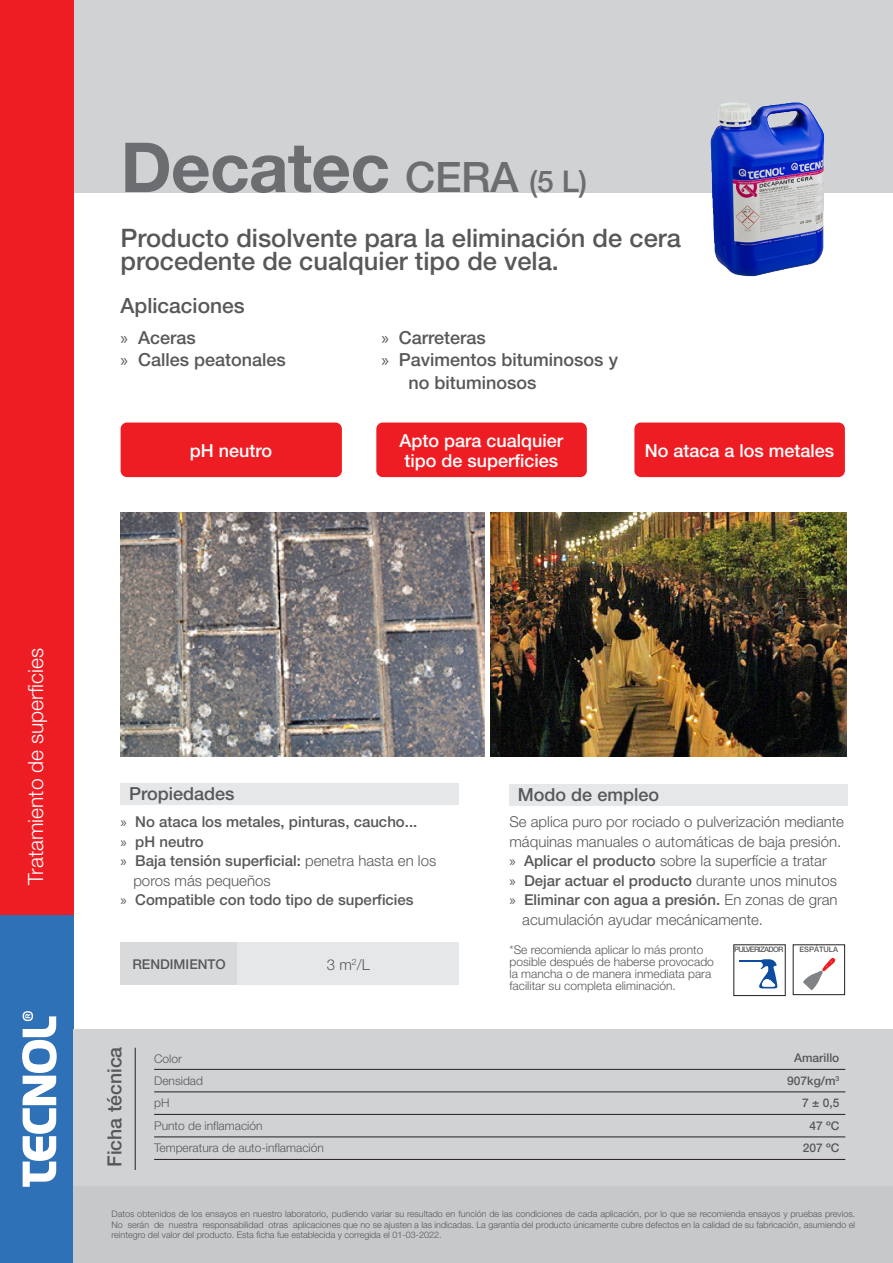
<style>
.page{position:relative;width:893px;height:1263px;background:#fff}
.page>*{position:absolute;margin:0;border:0;box-sizing:border-box;transform-origin:0 0}
.TITOLS{font:700 69px "Helvetica Neue";letter-spacing:-.01em;color:#6c6d70}
.TITOLS-2{font:500 25.5px/22.5px "Helvetica Neue";color:#57585a}
.t1{font:300 21px "Helvetica Neue";color:#fff}
.TITOLS-3{font:500 21px "Helvetica Neue";color:#57585a}
.TITOLS-4{font:500 19.5px "Helvetica Neue";color:#57585a}
.TITOLS-5{font:500 18px/22.5px "Helvetica Neue";color:#57585a}
.TITOLS-6{font:500 18px "Helvetica Neue";color:#fff}
.TITOLS-7{font:300 15px/19.5px "Helvetica Neue";color:#57585a}
.t2{font:500 15px "Helvetica Neue";color:#57585a}
.t3{font:500 13.5px "Helvetica Neue";color:#57585a}
.TITOLS-8{font:300 12px/12px "Helvetica Neue";color:#57585a}
.TITOLS-9{font:500 12px "Helvetica Neue";color:#57585a}
.t4{font:300 9px/10.5px "Helvetica Neue";color:#57585a;text-align:justify}
.t5{font:500 7.5px "Helvetica Neue";letter-spacing:-.09em;color:#57585a}
.t6{font:500 7.5px "Helvetica Neue";color:#57585a}
.s1{font-weight:500;font-size:42px}
.s2{font-weight:500;font-size:30px}
.s3{font-family:"Myriad Pro";font-weight:400}
.s4{font-weight:500}
.s5{font-weight:300}
</style>
<div class="page">
<div style="left:74px;top:0;width:819px;height:192px;background:#d1d2d4"></div>
<div style="left:121px;top:422px;width:221px;height:55px;background:#ee1d23;border-radius:6px"></div>
<div style="left:376px;top:422px;width:211px;height:55px;background:#ee1d23;border-radius:6px"></div>
<div style="left:634px;top:422px;width:211px;height:55px;background:#ee1d23;border-radius:6px"></div>
<div style="left:0;top:0;width:74px;height:1263px;background:#ee1d23"></div>
<div style="left:0;top:916px;width:74px;height:347px;background:#2f71b7"></div>
<svg style="left:22px;top:1011px;width:35px;height:176px"></svg>
<img style="left:121px;top:512px;width:363px;height:244px">
<img style="left:490px;top:512px;width:356px;height:244px">
<div style="left:121px;top:783px;width:338px;height:22px;background:#e6e7e9"></div>
<div style="left:509px;top:785px;width:339px;height:21px;background:#e6e7e9"></div>
<div style="left:121px;top:942px;width:117px;height:43px;background:#d9dadc"></div>
<div style="left:238px;top:942px;width:221px;height:43px;background:#e6e7e9"></div>
<div style="left:74px;top:1030px;width:819px;height:233px;background:#d1d2d4"></div>
<hr style="left:154px;top:1069px;width:392px;height:1px;background:#231f20">
<hr style="left:546px;top:1069px;width:299px;height:1px;background:#231f20">
<hr style="left:154px;top:1091px;width:392px;height:1px;background:#231f20">
<hr style="left:546px;top:1091px;width:299px;height:1px;background:#231f20">
<hr style="left:154px;top:1114px;width:392px;height:1px;background:#231f20">
<hr style="left:546px;top:1114px;width:299px;height:1px;background:#231f20">
<hr style="left:154px;top:1137px;width:392px;height:1px;background:#231f20">
<hr style="left:546px;top:1137px;width:299px;height:1px;background:#231f20">
<hr style="left:154px;top:1159px;width:392px;height:1px;background:#231f20">
<hr style="left:546px;top:1159px;width:299px;height:1px;background:#231f20">
<hr style="left:135px;top:1048px;width:1px;height:122px;background:#231f20">
<div style="left:74px;top:1187px;width:819px;height:76px;background:#c7c8ca"></div>
<svg style="left:739px;top:959px;width:39px;height:29px"></svg>
<div style="left:793px;top:944px;width:52px;height:51px;border:1px solid #231f20"></div>
<svg style="left:803px;top:958px;width:32px;height:32px"></svg>
<img style="left:668px;top:102px;width:200px;height:175px">
<p class="TITOLS" style="left:121px;top:125px;width:468px">Decatec <span class="s1">CERA</span> <span class="s2">(5 L)</span></p>
<p class="TITOLS-2" style="left:121px;top:227px;width:562px">Producto disolvente para la eliminación de cera procedente de cualquier tipo de vela.</p>
<p class="TITOLS-3" style="left:121px;top:293px;width:126px">Aplicaciones</p>
<p class="TITOLS-5" style="left:121px;top:326px;width:77px"><span class="s3">»</span> Aceras</p>
<p class="TITOLS-5" style="left:121px;top:349px;width:167px"><span class="s3">»</span> Calles peatonales</p>
<p class="TITOLS-6" style="left:190px;top:440px;width:84px">pH neutro</p>
<p class="TITOLS-5" style="left:381px;top:326px;width:106px"><span class="s3">»</span> Carreteras</p>
<p class="TITOLS-5" style="left:408px;top:349px;width:211px;text-indent:-27px"><span class="s3">»</span> Pavimentos bituminosos y no bituminosos</p>
<p class="TITOLS-6" style="left:399px;top:430px;width:165px">Apto para cualquier</p>
<p class="TITOLS-6" style="left:404px;top:449px;width:155px">tipo de superficies</p>
<p class="TITOLS-6" style="left:645px;top:440px;width:191px">No ataca a los metales</p>
<p class="t1" style="left:23px;top:884px;width:238px;rotate:-90deg">Tratamiento de superficies</p>
<p class="TITOLS-5" style="left:129px;top:782px;width:107px">Propiedades</p>
<p class="t2" style="left:121px;top:813px;width:298px"><span class="s3">»</span> No ataca los metales, pinturas, caucho...</p>
<p class="t2" style="left:121px;top:832px;width:85px"><span class="s3">»</span> pH neutro</p>
<p class="TITOLS-7" style="left:133px;top:851px;width:304px;text-indent:-13px"><span class="s3">»</span> <span class="s4">Baja tensión superficial:</span> penetra hasta en los poros más pequeños</p>
<p class="t2" style="left:121px;top:891px;width:295px"><span class="s3">»</span> Compatible con todo tipo de superficies</p>
<p class="t3" style="left:132px;top:956px;width:95px">RENDIMIENTO</p>
<p class="TITOLS-7" style="left:327px;top:954px;width:44px">3 m<sup>2</sup>/L</p>
<p class="TITOLS-5" style="left:518px;top:783px;width:143px">Modo de empleo</p>
<p class="TITOLS-7" style="left:509px;top:812px;width:336px">Se aplica puro por rociado o pulverización mediante máquinas manuales o automáticas de baja presión.</p>
<p class="TITOLS-7" style="left:509px;top:851px;width:319px"><span class="s3">»</span> <span class="s4">Aplicar el producto</span> sobre la superfície a tratar</p>
<p class="t2" style="left:509px;top:871px;width:329px"><span class="s3">»</span> Dejar actuar el producto <span class="s5">durante unos minutos</span></p>
<p class="TITOLS-7" style="left:522px;top:890px;width:317px;text-indent:-13px"><span class="s3">»</span> <span class="s4">Eliminar con agua a presión.</span> En zonas de gran acumulación ayudar mecánicamente.</p>
<p class="TITOLS-8" style="left:509px;top:943px;width:206px">*Se recomienda aplicar lo más pronto posible después de haberse provocado la mancha o de manera inmediata para facilitar su completa eliminación.</p>
<p class="t5" style="left:734px;top:945px;width:51px">PULVERIZADOR</p>
<p class="t6" style="left:799px;top:945px;width:40px">ESPÁTULA</p>
<p class="TITOLS-4" style="left:103px;top:1167px;width:122px;rotate:-90deg">Ficha técnica</p>
<p class="TITOLS-8" style="left:154px;top:1052px;width:29px">Color</p>
<p class="TITOLS-9" style="left:794px;top:1051px;width:47px">Amarillo</p>
<p class="TITOLS-8" style="left:154px;top:1074px;width:50px">Densidad</p>
<p class="TITOLS-9" style="left:787px;top:1073px;width:54px">907kg/m<sup>3</sup></p>
<p class="TITOLS-8" style="left:154px;top:1097px;width:17px">pH</p>
<p class="TITOLS-9" style="left:802px;top:1096px;width:39px">7 ± 0,5</p>
<p class="TITOLS-8" style="left:154px;top:1119px;width:110px">Punto de inflamación</p>
<p class="TITOLS-9" style="left:809px;top:1118px;width:31px">47 ºC</p>
<p class="TITOLS-8" style="left:154px;top:1142px;width:171px">Temperatura de auto-inflamación</p>
<p class="TITOLS-9" style="left:803px;top:1141px;width:38px">207 ºC</p>
<p class="t4" style="left:112px;top:1208px;width:745px">Datos obtenidos de los ensayos en nuestro laboratorio, pudiendo variar su resultado en función de las condiciones de cada aplicación, por lo que se recomienda ensayos y pruebas previos.<br>No serán de nuestra responsabilidad otras aplicaciones que no se ajusten a las indicadas. La garantía del producto únicamente cubre defectos en la calidad de su fabricación, asumiendo el reintegro del valor del producto. Esta ficha fue establecida y corregida el 01-03-2022.</p>
</div>
